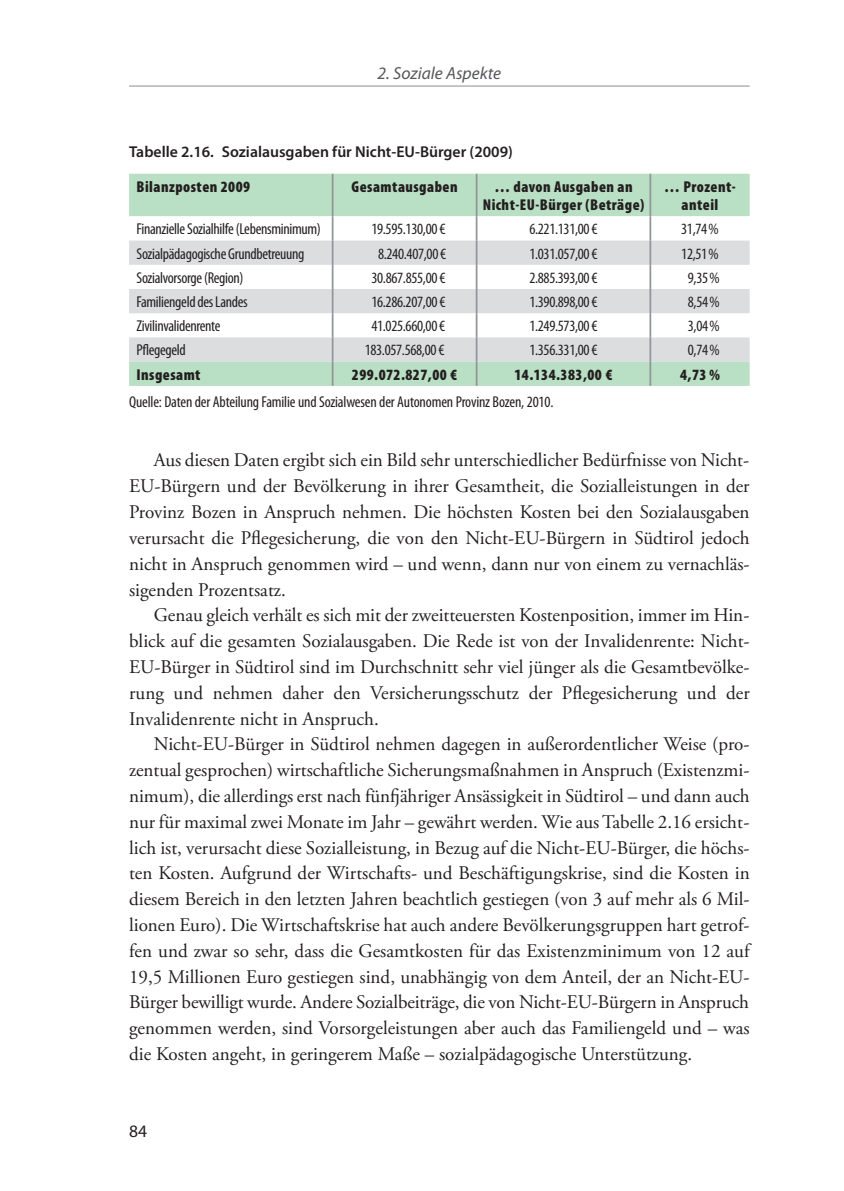
<style>
.page{position:relative;width:844px;height:1191px;background:#fff}
.page>*{position:absolute;margin:0;border:0;box-sizing:border-box;transform-origin:0 0}
.t1{font:19.25px/25.7px "Gqcmjk A Garamond Pro";color:#231f20;text-align:justify}
.t2{font:italic 17.5px "Ddqqcp Myriad Pro";color:#57585a}
.t3{font:17.5px "Cspbvt Myriad Pro";color:#231f20}
.t4{font:condensed 15.75px "Hsxxsc Myriad Pro";letter-spacing:-.02em;color:#231f20}
.t5{font:900 condensed 15.75px/18.4px "Skwnlb Myriad Pro";letter-spacing:.03em;color:#231f20;text-align:center}
.t6{font:600 15.75px "Bfqvmc Myriad Pro";color:#231f20}
</style>
<div class="page">
<hr style="left:129px;top:86px;width:620px;height:1px;background:#8a8c8f">
<div style="left:129px;top:174px;width:620px;height:42px;background:#b9dfc4"></div>
<svg style="left:129px;top:240px;width:620px;height:122px;fill:#dcdddf"></svg>
<div style="left:129px;top:362px;width:620px;height:24px;background:#b9dfc4"></div>
<hr style="left:331px;top:174px;width:2px;height:42px;background:#939598">
<hr style="left:475px;top:174px;width:2px;height:42px;background:#939598">
<hr style="left:331px;top:216px;width:2px;height:24px;background:#939598">
<hr style="left:475px;top:216px;width:2px;height:24px;background:#939598">
<hr style="left:331px;top:240px;width:2px;height:25px;background:#939598">
<hr style="left:475px;top:240px;width:2px;height:25px;background:#939598">
<hr style="left:331px;top:265px;width:2px;height:24px;background:#939598">
<hr style="left:475px;top:265px;width:2px;height:24px;background:#939598">
<hr style="left:331px;top:289px;width:2px;height:24px;background:#939598">
<hr style="left:475px;top:289px;width:2px;height:24px;background:#939598">
<hr style="left:331px;top:313px;width:2px;height:24px;background:#939598">
<hr style="left:475px;top:313px;width:2px;height:24px;background:#939598">
<hr style="left:331px;top:337px;width:2px;height:25px;background:#939598">
<hr style="left:475px;top:337px;width:2px;height:25px;background:#939598">
<hr style="left:331px;top:362px;width:2px;height:24px;background:#939598">
<hr style="left:475px;top:362px;width:2px;height:24px;background:#939598">
<hr style="left:649px;top:174px;width:2px;height:42px;background:#939598">
<hr style="left:649px;top:216px;width:2px;height:24px;background:#939598">
<hr style="left:649px;top:240px;width:2px;height:25px;background:#939598">
<hr style="left:649px;top:265px;width:2px;height:24px;background:#939598">
<hr style="left:649px;top:289px;width:2px;height:24px;background:#939598">
<hr style="left:649px;top:313px;width:2px;height:24px;background:#939598">
<hr style="left:649px;top:337px;width:2px;height:25px;background:#939598">
<hr style="left:649px;top:362px;width:2px;height:24px;background:#939598">
<p class="t2" style="left:377px;top:64px;width:125px">2. Soziale Aspekte</p>
<p class="t6" style="left:129px;top:143px;width:385px">Tabelle 2.16. Sozialausgaben für Nicht-EU-Bürger (2009)</p>
<p class="t5" style="left:136px;top:177px;width:115px">Bilanzposten 2009</p>
<p class="t5" style="left:351px;top:177px;width:107px">Gesamtausgaben</p>
<p class="t5" style="left:482px;top:177px;width:163px">… davon Ausgaben an<br>Nicht-EU-Bürger (Beträge)</p>
<p class="t5" style="left:664px;top:177px;width:72px">… Prozent&shy;anteil</p>
<p class="t4" style="left:136px;top:221px;width:186px">FinanzielleSozialhilfe(Lebensminimum)</p>
<p class="t4" style="left:371px;top:221px;width:75px">19.595.130,00€</p>
<p class="t4" style="left:529px;top:221px;width:70px">6.221.131,00€</p>
<p class="t4" style="left:681px;top:221px;width:39px">31,74 %</p>
<p class="t4" style="left:136px;top:245px;width:169px">Sozialpädagogische Grundbetreuung</p>
<p class="t4" style="left:378px;top:245px;width:70px">8.240.407,00€</p>
<p class="t4" style="left:529px;top:245px;width:70px">1.031.057,00€</p>
<p class="t4" style="left:681px;top:245px;width:39px">12,51 %</p>
<p class="t4" style="left:136px;top:269px;width:108px">Sozialvorsorge(Region)</p>
<p class="t4" style="left:371px;top:269px;width:75px">30.867.855,00€</p>
<p class="t4" style="left:529px;top:269px;width:70px">2.885.393,00€</p>
<p class="t4" style="left:687px;top:269px;width:33px">9,35 %</p>
<p class="t4" style="left:136px;top:293px;width:113px">FamiliengelddesLandes</p>
<p class="t4" style="left:371px;top:293px;width:75px">16.286.207,00€</p>
<p class="t4" style="left:529px;top:293px;width:70px">1.390.898,00€</p>
<p class="t4" style="left:687px;top:293px;width:33px">8,54 %</p>
<p class="t4" style="left:136px;top:317px;width:86px">Zivilinvalidenrente</p>
<p class="t4" style="left:371px;top:317px;width:75px">41.025.660,00€</p>
<p class="t4" style="left:529px;top:317px;width:70px">1.249.573,00€</p>
<p class="t4" style="left:687px;top:317px;width:33px">3,04 %</p>
<p class="t4" style="left:136px;top:342px;width:51px">Pflegegeld</p>
<p class="t4" style="left:364px;top:342px;width:81px">183.057.568,00€</p>
<p class="t4" style="left:529px;top:342px;width:70px">1.356.331,00€</p>
<p class="t4" style="left:687px;top:342px;width:33px">0,74 %</p>
<p class="t5" style="left:136px;top:365px;width:66px">Insgesamt</p>
<p class="t5" style="left:352px;top:365px;width:107px">299.072.827,00 €</p>
<p class="t5" style="left:514px;top:365px;width:99px">14.134.383,00 €</p>
<p class="t5" style="left:680px;top:365px;width:41px">4,73 %</p>
<p class="t4" style="left:129px;top:393px;width:426px">Quelle: Daten der Abteilung Familie und Sozialwesen der Autonomen Provinz Bozen, 2010.</p>
<p class="t1" style="left:129px;top:448px;width:622px;text-indent:25px">Aus diesen Daten ergibt sich ein Bild sehr unterschiedlicher Bedürfnisse von Nicht-EU-Bürgern und der Bevölkerung in ihrer Gesamtheit, die Sozialleistungen in der Provinz Bozen in Anspruch nehmen. Die höchsten Kosten bei den Sozialausgaben verursacht die Pflegesicherung, die von den Nicht-EU-Bürgern in Südtirol jedoch nicht in Anspruch genommen wird – und wenn, dann nur von einem zu vernachläs&shy;sigenden Prozentsatz.</p>
<p class="t1" style="left:129px;top:603px;width:622px;text-indent:25px">Genau gleich verhält es sich mit der zweitteuersten Kostenposition, immer im Hin&shy;blick auf die gesamten Sozialausgaben. Die Rede ist von der Invalidenrente: Nicht-EU-Bürger in Südtirol sind im Durchschnitt sehr viel jünger als die Gesamtbevölke&shy;rung und nehmen daher den Versicherungsschutz der Pflegesicherung und der Invalidenrente nicht in Anspruch.</p>
<p class="t1" style="left:129px;top:732px;width:622px;text-indent:25px">Nicht-EU-Bürger in Südtirol nehmen dagegen in außerordentlicher Weise (pro&shy;zentual gesprochen) wirtschaftliche Sicherungsmaßnahmen in Anspruch (Existenzmi&shy;nimum), die allerdings erst nach fünfjähriger Ansässigkeit in Südtirol – und dann auch nur für maximal zwei Monate im Jahr – gewährt werden. Wie aus Tabelle 2.16 ersicht&shy;lich ist, verursacht diese Sozialleistung, in Bezug auf die Nicht-EU-Bürger, die höchs&shy;ten Kosten. Aufgrund der Wirtschafts- und Beschäftigungskrise, sind die Kosten in diesem Bereich in den letzten Jahren beachtlich gestiegen (von 3 auf mehr als 6 Mil&shy;lionen Euro). Die Wirtschaftskrise hat auch andere Bevölkerungsgruppen hart getrof&shy;fen und zwar so sehr, dass die Gesamtkosten für das Existenzminimum von 12 auf 19,5 Millionen Euro gestiegen sind, unabhängig von dem Anteil, der an Nicht-EU-Bürger bewilligt wurde. Andere Sozialbeiträge, die von Nicht-EU-Bürgern in Anspruch genommen werden, sind Vorsorgeleistungen aber auch das Familiengeld und – was die Kosten angeht, in geringerem Maße – sozialpädagogische Unterstützung.</p>
<p class="t3" style="left:129px;top:1121px;width:19px">84</p>
</div>
